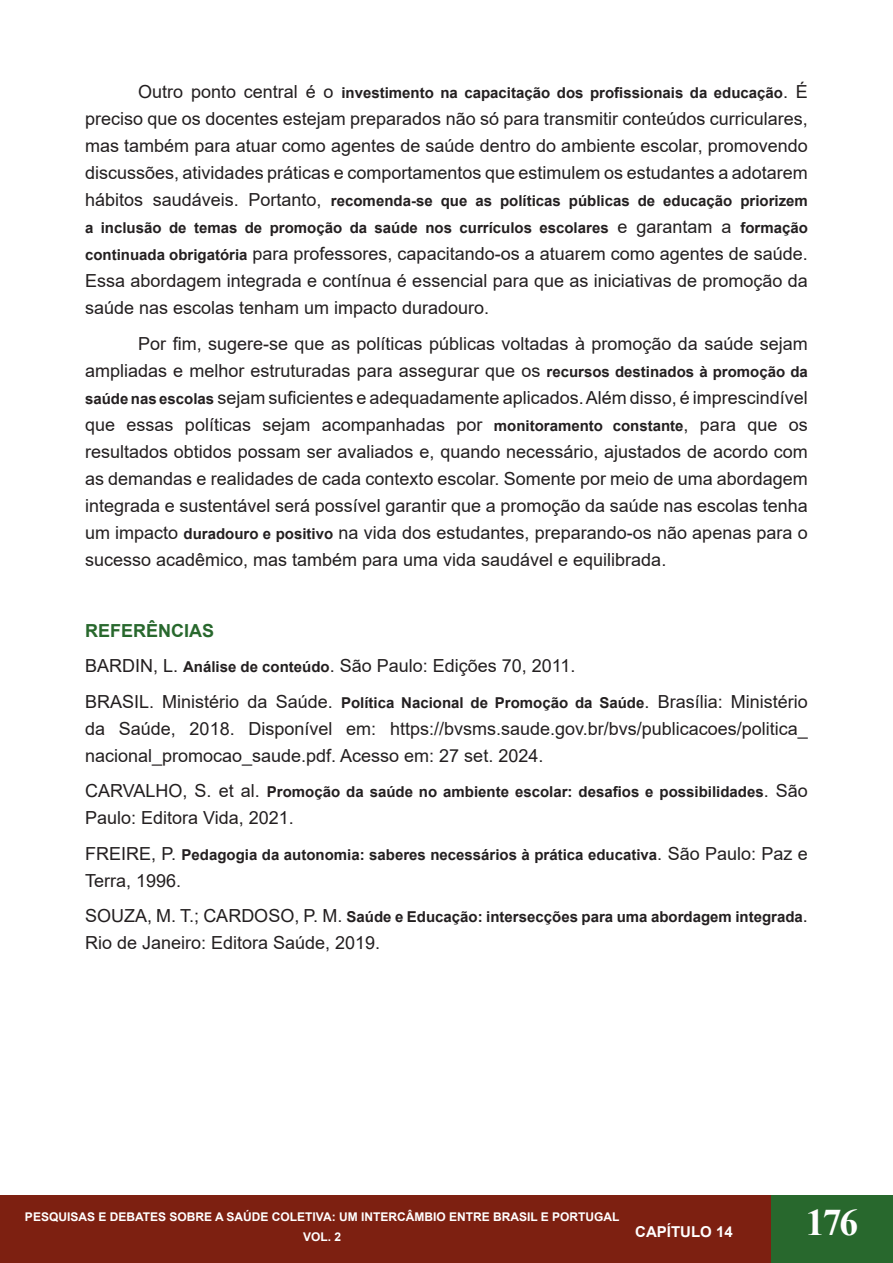
<style>
.page{position:relative;width:893px;height:1263px;background:#fff}
.page>*{position:absolute;margin:0;border:0;box-sizing:border-box;transform-origin:0 0}
.t1{font:700 37.5px "Times New Roman";color:#fff}
.Normal__Web{font:18px/27px "Arial";color:#231f20;text-align:justify}
.t2{font:700 18px "Arial";color:#28682d}
.Normal__Web-2{font:700 15px/27px "Arial";color:#231f20}
.t3{font:700 15px "Arial";color:#fff}
.t4{font:700 12px/20.2px "Arial";color:#fff;text-align:center}
.s1{font-weight:400;font-size:18px}
.s2{font-weight:700;font-size:15px}
</style>
<div class="page">
<div style="left:0;top:1196px;width:893px;height:67px;background:#7d2011"></div>
<div style="left:771px;top:1196px;width:122px;height:67px;background:#28682d"></div>
<p class="Normal__Web-2" style="left:138px;top:80px;width:671px"><span class="s1">Outro ponto central é o</span> investimento na capacitação dos profissionais da educação<span class="s1">. É</span></p>
<p class="Normal__Web" style="left:85px;top:105px;width:724px">preciso que os docentes estejam preparados não só para transmitir conteúdos curriculares, mas também para atuar como agentes de saúde dentro do ambiente escolar, promovendo discussões, atividades práticas e comportamentos que estimulem os estudantes a adotarem</p>
<p class="Normal__Web-2" style="left:85px;top:188px;width:724px"><span class="s1">hábitos saudáveis. Portanto,</span> recomenda-se que as políticas públicas de educação priorizem a inclusão de temas de promoção da saúde nos currículos escolares <span class="s1">e garantam a</span> formação</p>
<p class="Normal__Web" style="left:85px;top:240px;width:724px"><span class="s2">continuada obrigatória</span> para professores, capacitando-os a atuarem como agentes de saúde.<br>Essa abordagem integrada e contínua é essencial para que as iniciativas de promoção da saúde nas escolas tenham um impacto duradouro.</p>
<p class="Normal__Web" style="left:85px;top:330px;width:724px;text-indent:53px">Por fim, sugere-se que as políticas públicas voltadas à promoção da saúde sejam ampliadas e melhor estruturadas para assegurar que os <span class="s2">recursos destinados à promoção da saúde nas escolas</span> sejam suficientes e adequadamente aplicados. Além disso, é imprescindível que essas políticas sejam acompanhadas por <span class="s2">monitoramento constante</span>, para que os resultados obtidos possam ser avaliados e, quando necessário, ajustados de acordo com as demandas e realidades de cada contexto escolar. Somente por meio de uma abordagem integrada e sustentável será possível garantir que a promoção da saúde nas escolas tenha um impacto <span class="s2">duradouro e positivo</span> na vida dos estudantes, preparando-os não apenas para o sucesso acadêmico, mas também para uma vida saudável e equilibrada.</p>
<p class="t2" style="left:85px;top:618px;width:131px">REFERÊNCIAS</p>
<p class="Normal__Web" style="left:85px;top:652px;width:492px">BARDIN, L. <span class="s2">Análise de conteúdo</span>. São Paulo: Edições 70, 2011.</p>
<p class="Normal__Web" style="left:85px;top:688px;width:724px">BRASIL. Ministério da Saúde. <span class="s2">Política Nacional de Promoção da Saúde</span>. Brasília: Ministério da Saúde, 2018. Disponível em: https://bvsms.saude.gov.br/bvs/publicacoes/politica_ nacional_promocao_saude.pdf. Acesso em: 27 set. 2024.</p>
<p class="Normal__Web-2" style="left:85px;top:779px;width:724px"><span class="s1">CARVALHO, S. et al.</span> Promoção da saúde no ambiente escolar: desafios e possibilidades<span class="s1">. São</span></p>
<p class="Normal__Web" style="left:85px;top:804px;width:210px">Paulo: Editora Vida, 2021.</p>
<p class="Normal__Web-2" style="left:85px;top:841px;width:724px"><span class="s1">FREIRE, P.</span> Pedagogia da autonomia: saberes necessários à prática educativa<span class="s1">. São Paulo: Paz e</span></p>
<p class="Normal__Web" style="left:85px;top:867px;width:98px">Terra, 1996.</p>
<p class="Normal__Web-2" style="left:85px;top:904px;width:724px"><span class="s1">SOUZA, M. T.; CARDOSO, P. M.</span> Saúde e Educação: intersecções para uma abordagem integrada<span class="s1">.</span></p>
<p class="Normal__Web" style="left:85px;top:929px;width:297px">Rio de Janeiro: Editora Saúde, 2019.</p>
<p class="t4" style="left:25px;top:1207px;width:596px">PESQUISAS E DEBATES SOBRE A SAÚDE COLETIVA: UM INTERCÂMBIO ENTRE BRASIL E PORTUGAL<br>VOL. 2</p>
<p class="t3" style="left:635px;top:1221px;width:99px">CAPÍTULO 14</p>
<h1 class="t1" style="left:806px;top:1195px;width:54px">176</h1>
</div>
